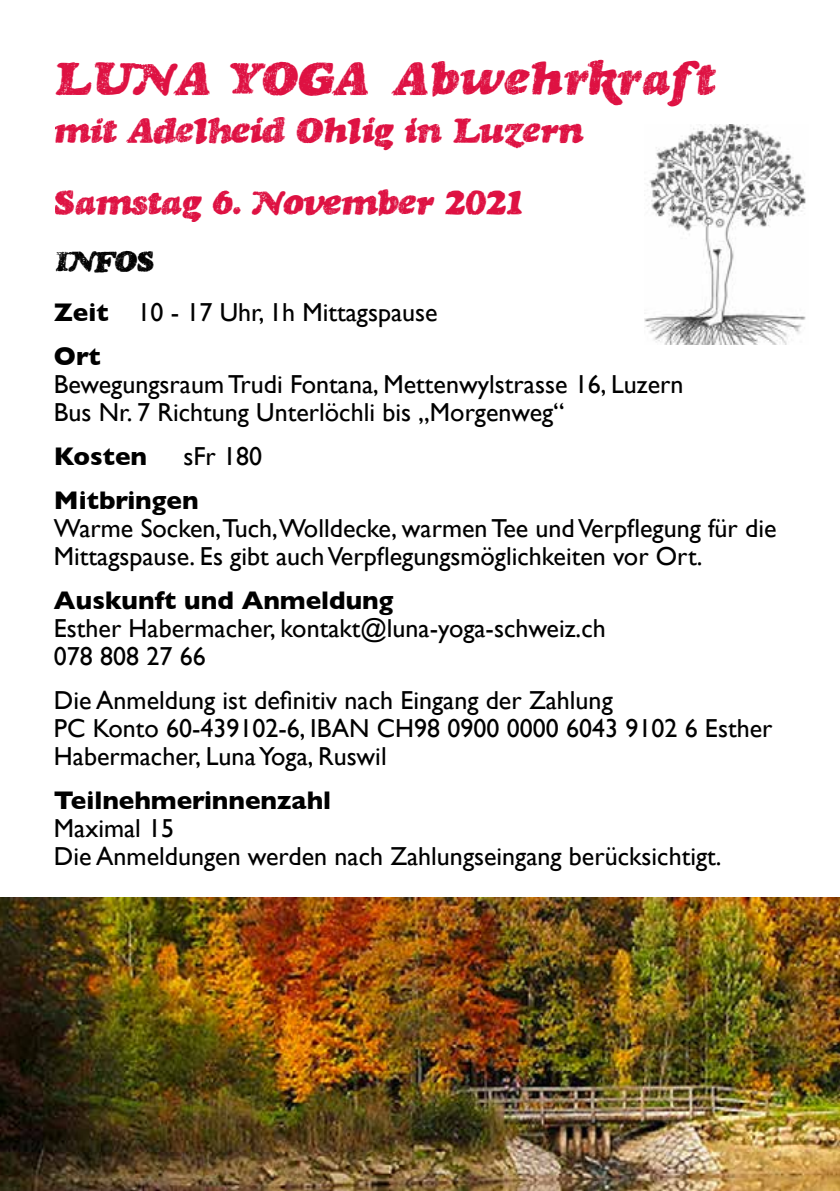
<style>
.page{position:relative;width:840px;height:1191px;background:#fff}
.page>*{position:absolute;margin:0;border:0;box-sizing:border-box;transform-origin:0 0}
.t1{font:48px "Rinse";letter-spacing:.03em;color:#de1142}
.t2{font:36px/72px "Rinse";color:#de1142}
.t3{font:30px "Rinse";color:#000}
.t4{font:26px/28px "Gill Sans";color:#000}
.t5{font:700 26px "Gill Sans";color:#000}
.s1{font-weight:700}
</style>
<div class="page">
<img style="left:644px;top:124px;width:162px;height:220px">
<img style="left:0;top:898px;width:839px;height:293px">
<h1 class="t1" style="left:54px;top:50px;width:315px">LUNA YOGA</h1>
<h1 class="t1" style="left:392px;top:50px;width:322px">Abwehrkraft</h1>
<h2 class="t2" style="left:54px;top:94px;width:529px">mit Adelheid Ohlig in Luzern<br>Samstag 6. November 2021</h2>
<p class="t3" style="left:54px;top:243px;width:100px">INFOS</p>
<p class="t4" style="left:54px;top:290px;width:385px;line-height:44px"><span class="s1">Zeit</span> 10 - 17 Uhr, 1h Mittagspause<br><span class="s1">Ort</span></p>
<p class="t4" style="left:54px;top:370px;width:630px">Bewegungsraum Trudi Fontana, Mettenwylstrasse 16, Luzern<br>Bus Nr. 7 Richtung Unterlöchli bis „Morgenweg“</p>
<p class="t5" style="left:54px;top:435px;width:95px">Kosten</p>
<p class="t4" style="left:183px;top:442px;width:80px">sFr 180</p>
<p class="t5" style="left:54px;top:479px;width:146px">Mitbringen</p>
<p class="t4" style="left:54px;top:514px;width:723px">Warme Socken,Tuch,Wolldecke, warmen Tee und Verpflegung für die<br>Mittagspause. Es gibt auch Verpflegungsmöglichkeiten vor Ort.</p>
<p class="t5" style="left:54px;top:579px;width:341px">Auskunft und Anmeldung</p>
<p class="t4" style="left:54px;top:614px;width:553px">Esther Habermacher, kontakt@luna-yoga-schweiz.ch<br>078 808 27 66</p>
<p class="t4" style="left:54px;top:686px;width:719px">Die Anmeldung ist definitiv nach Eingang der Zahlung<br>PC Konto 60-439102-6, IBAN CH98 0900 0000 6043 9102 6 Esther<br>Habermacher, Luna Yoga, Ruswil</p>
<p class="t5" style="left:54px;top:779px;width:279px">Teilnehmerinnenzahl</p>
<p class="t4" style="left:54px;top:814px;width:668px">Maximal 15<br>Die Anmeldungen werden nach Zahlungseingang berücksichtigt.</p>
</div>
